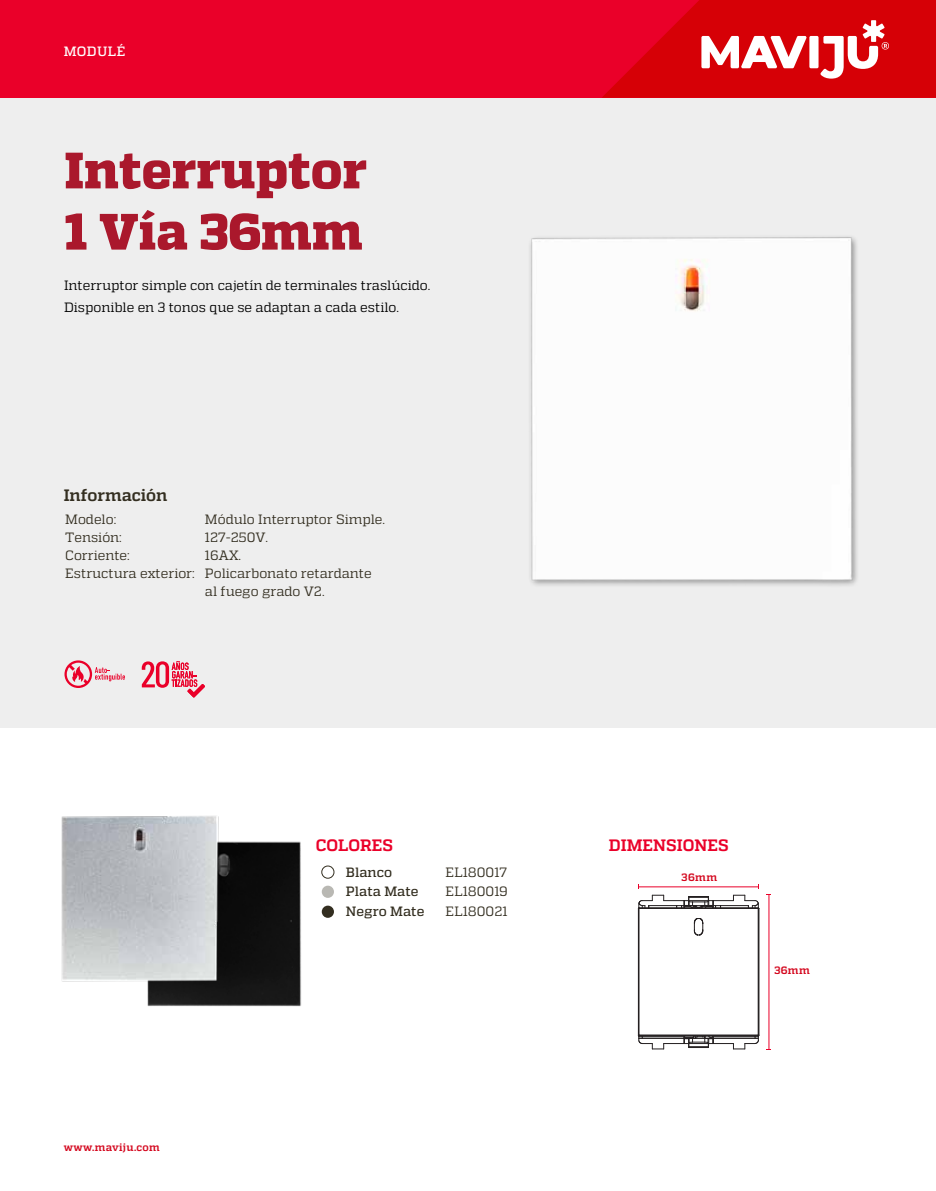
<style>
.page{position:relative;width:936px;height:1191px;background:#fff}
.page>*{position:absolute;margin:0;border:0;box-sizing:border-box;transform-origin:0 0}
.t1{font:800 51px/61.2px "Quadon";letter-spacing:-.005em;color:#aa182c}
.t2{font:700 16.5px "Quadon";color:#ea0029}
.t3{font:700 16.5px "Quadon";color:#332e20}
.t4{font:13.5px/18px "Quadon";color:#332e20}
.t5{font:13.5px/22.2px "Quadon";color:#000}
.t6{font:500 13.5px/19.5px "Quadon";color:#332e20}
.t7{font:500 13.5px "Quadon";letter-spacing:.03em;color:#fff}
.t8{font:700 10.65px "Quadon";letter-spacing:.04em;color:#d4071e}
.t9{font:700 10.5px "Quadon";letter-spacing:.03em;color:#d4071e}
</style>
<div class="page">
<div style="left:0;top:98px;width:935px;height:630px;background:#eee"></div>
<div style="left:0;top:0;width:935px;height:98px;background:#ea0029"></div>
<svg style="left:602px;top:0;width:333px;height:98px"></svg>
<svg style="left:64px;top:660px;width:61px;height:28px"></svg>
<svg style="left:142px;top:661px;width:63px;height:36px"></svg>
<div style="left:321px;top:865px;width:13px;height:13px;border:1px solid #332e20;border-radius:50%"></div>
<div style="left:322px;top:905px;width:12px;height:12px;background:#332e20;border-radius:50%"></div>
<div style="left:322px;top:885px;width:12px;height:13px;background:#b9b8b3;border-radius:50%"></div>
<hr style="left:638px;top:886px;width:120px;height:1px;background:#ea0029">
<hr style="left:768px;top:895px;width:1px;height:154px;background:#ea0029">
<hr style="left:757px;top:908px;width:1px;height:127px;background:#231f20">
<hr style="left:638px;top:908px;width:1px;height:127px;background:#231f20">
<hr style="left:758px;top:908px;width:1px;height:127px;background:#231f20">
<svg style="left:693px;top:918px;width:10px;height:18px"></svg>
<svg style="left:637px;top:1034px;width:122px;height:15px"></svg>
<svg style="left:637px;top:895px;width:122px;height:14px"></svg>
<div style="left:530px;top:236px;width:327px;height:350px;background:#fcfcfc"></div>
<img style="left:147px;top:841px;width:155px;height:166px">
<img style="left:61px;top:816px;width:178px;height:181px">
<p class="t7" style="left:64px;top:44px;width:63px">MODULÉ</p>
<h1 class="t1" style="left:64px;top:141px;width:304px">Interruptor<br>1 Vía 36mm</h1>
<p class="t5" style="left:64px;top:274px;width:368px">Interruptor simple con cajetín de terminales traslúcido.<br>Disponible en 3 tonos que se adaptan a cada estilo.</p>
<p class="t3" style="left:64px;top:486px;width:105px">Información</p>
<p class="t4" style="left:65px;top:510px;width:131px">Modelo:<br>Tensión:<br>Corriente:<br>Estructura exterior:</p>
<p class="t4" style="left:205px;top:510px;width:182px">Módulo Interruptor Simple.<br>127-250V.<br>16AX.<br>Policarbonato retardante al fuego grado V2.</p>
<p class="t9" style="left:64px;top:1141px;width:97px">www.maviju.com</p>
<p class="t2" style="left:316px;top:835px;width:79px">COLORES</p>
<p class="t6" style="left:346px;top:862px;width:80px">Blanco<br>Plata Mate<br>Negro Mate</p>
<p class="t4" style="left:445px;top:862px;width:64px;line-height:19.5px;text-align:justify">EL180017<br>EL180019<br>EL180021</p>
<p class="t2" style="left:609px;top:835px;width:121px">DIMENSIONES</p>
<p class="t8" style="left:681px;top:871px;width:37px">36mm</p>
<p class="t8" style="left:774px;top:964px;width:37px">36mm</p>
</div>
